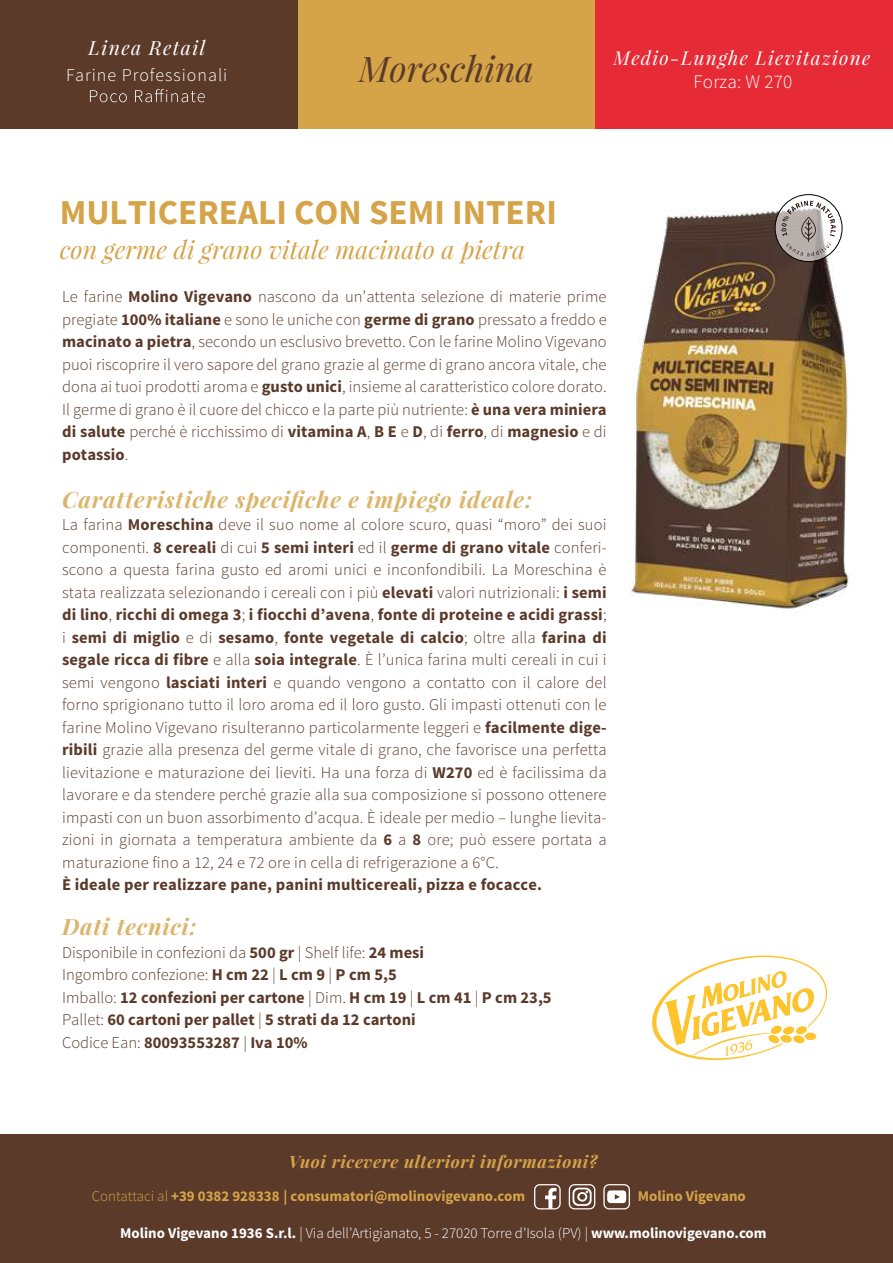
<style>
.page{position:relative;width:893px;height:1263px;background:#fff}
.page>*{position:absolute;margin:0;border:0;box-sizing:border-box;transform-origin:0 0}
.t1{font:italic 35.25px "Playfair Display";color:#5b3a2a}
.t2{font:700 34.95px "Source Sans Pro";color:#d5a449}
.t3{font:italic 25.05px "Playfair Display";color:#d5a449}
.t4{font:italic 700 22.5px "Playfair Display";letter-spacing:.04em;color:#dbb56b}
.t5{font:italic 19.5px "Playfair Display";letter-spacing:.07em;color:#fff}
.t6{font:italic 19.05px "Playfair Display";letter-spacing:.07em;color:#fff}
.t7{font:300 19.05px "Source Sans Pro";letter-spacing:.01em;color:#fff}
.t8{font:300 18px "Source Sans Pro";letter-spacing:.055em;color:#fff}
.t9{font:italic 700 17.1px "Playfair Display";letter-spacing:.04em;color:#d5a449}
.t10{font:300 16.5px/22.5px "Source Sans Pro";letter-spacing:.005em;color:#5b3a2a;text-align:justify}
.t11{font:700 16.5px/22.5px "Source Sans Pro";color:#5b3a2a}
.t12{font:700 14.85px "Source Sans Pro";color:#fff}
.t13{font:700 14.85px "Source Sans Pro";color:#d5a449}
.s1{font-weight:700}
.s2{font-weight:300}
</style>
<div class="page">
<img style="left:631px;top:194px;width:218px;height:415px">
<div style="left:0;top:1134px;width:893px;height:129px;background:#5b3a2a"></div>
<div style="left:0;top:0;width:298px;height:128px;background:#5b3a2a"></div>
<div style="left:298px;top:0;width:297px;height:128px;background:#d5a449"></div>
<div style="left:595px;top:0;width:298px;height:128px;background:#e62a36"></div>
<svg style="left:569px;top:1184px;width:26px;height:25px"></svg>
<svg style="left:603px;top:1184px;width:27px;height:25px"></svg>
<svg style="left:534px;top:1184px;width:27px;height:25px"></svg>
<svg style="left:652px;top:955px;width:176px;height:105px"></svg>
<svg style="left:90px;top:89px;width:115px;height:13px"></svg>
<svg style="left:775px;top:195px;width:67px;height:67px"></svg>
<div style="left:775px;top:194px;width:67px;height:68px;border:1px solid #000;border-radius:50%"></div>
<svg style="left:781px;top:201px;width:55px;height:55px"></svg>
<p class="t5" style="left:89px;top:35px;width:118px">Linea Retail</p>
<p class="t8" style="left:66px;top:64px;width:163px">Farine Professionali</p>
<h1 class="t1" style="left:359px;top:46px;width:177px">Moreschina</h1>
<h2 class="t2" style="left:60px;top:190px;width:499px">MULTICEREALI CON SEMI INTERI</h2>
<h3 class="t3" style="left:60px;top:232px;width:467px">con germe di grano vitale macinato a pietra</h3>
<p class="t6" style="left:613px;top:46px;width:259px">Medio-Lunghe Lievitazione</p>
<p class="t7" style="left:694px;top:70px;width:100px">Forza: W 270</p>
<p class="t10" style="left:62px;top:286px;width:546px">Le farine <span class="s1">Molino Vigevano</span> nascono da un’attenta selezione di materie prime pregiate <span class="s1">100% italiane</span> e sono le uniche con <span class="s1">germe di grano</span> pressato a freddo e <span class="s1">macinato a pietra</span>, secondo un esclusivo brevetto. Con le farine Molino Vigevano puoi riscoprire il vero sapore del grano grazie al germe di grano ancora vitale, che dona ai tuoi prodotti aroma e <span class="s1">gusto unici</span>, insieme al caratteristico colore dorato.<br>Il germe di grano è il cuore del chicco e la parte più nutriente: <span class="s1">è una vera miniera di salute</span> perché è ricchissimo di <span class="s1">vitamina A</span>, <span class="s1">B E</span> e <span class="s1">D</span>, di <span class="s1">ferro</span>, di <span class="s1">magnesio</span> e di <span class="s1">potassio</span>.</p>
<h3 class="t4" style="left:62px;top:484px;width:472px">Caratteristiche specifiche e impiego ideale:</h3>
<p class="t10" style="left:62px;top:514px;width:546px">La farina <span class="s1">Moreschina</span> deve il suo nome al colore scuro, quasi “moro” dei suoi componenti. <span class="s1">8 cereali</span> di cui <span class="s1">5 semi interi</span> ed il <span class="s1">germe di grano vitale</span> conferi&shy;scono a questa farina gusto ed aromi unici e inconfondibili. La Moreschina è stata realizzata selezionando i cereali con i più <span class="s1">elevati</span> valori nutrizionali: <span class="s1">i semi di lino</span>, <span class="s1">ricchi di omega 3</span>; <span class="s1">i fiocchi d’avena</span>, <span class="s1">fonte di proteine e acidi grassi</span>; i <span class="s1">semi di miglio</span> e di <span class="s1">sesamo</span>, <span class="s1">fonte vegetale di calcio</span>; oltre alla <span class="s1">farina di segale ricca di fibre</span> e alla <span class="s1">soia integrale</span>. È l’unica farina multi cereali in cui i semi vengono <span class="s1">lasciati interi</span> e quando vengono a contatto con il calore del forno sprigionano tutto il loro aroma ed il loro gusto. Gli impasti ottenuti con le farine Molino Vigevano risulteranno particolarmente leggeri e <span class="s1">facilmente dige&shy;ribili</span> grazie alla presenza del germe vitale di grano, che favorisce una perfetta lievitazione e maturazione dei lieviti. Ha una forza di <span class="s1">W270</span> ed è facilissima da lavorare e da stendere perché grazie alla sua composizione si possono ottenere impasti con un buon assorbimento d’acqua. È ideale per medio – lunghe lievita&shy;zioni in giornata a temperatura ambiente da <span class="s1">6</span> a <span class="s1">8</span> ore; può essere portata a maturazione fino a 12, 24 e 72 ore in cella di refrigerazione a 6°C.</p>
<p class="t11" style="left:62px;top:874px;width:481px">È ideale per realizzare pane, panini multicereali, pizza e focacce.</p>
<h3 class="t4" style="left:62px;top:911px;width:136px">Dati tecnici:</h3>
<p class="t11" style="left:62px;top:942px;width:491px"><span class="s2">Disponibile in confezioni da</span> 500 gr <span class="s2">| Shelf life:</span> 24 mesi<br><span class="s2">Ingombro confezione:</span> H cm 22 <span class="s2">|</span> L cm 9 <span class="s2">|</span> P cm 5,5<br><span class="s2">Imballo:</span> 12 confezioni per cartone <span class="s2">| Dim.</span> H cm 19 <span class="s2">|</span> L cm 41 <span class="s2">|</span> P cm 23,5<br><span class="s2">Pallet:</span> 60 cartoni per pallet <span class="s2">|</span> 5 strati da 12 cartoni<br><span class="s2">Codice Ean:</span> 80093553287 <span class="s2">|</span> Iva 10%</p>
<p class="t9" style="left:289px;top:1150px;width:310px">Vuoi ricevere ulteriori informazioni?</p>
<p class="t13" style="left:92px;top:1187px;width:435px"><span class="s2">Contattaci al</span> +39 0382 928338 | consumatori@molinovigevano.com</p>
<p class="t13" style="left:638px;top:1187px;width:109px">Molino Vigevano</p>
<p class="t12" style="left:120px;top:1224px;width:648px">Molino Vigevano 1936 S.r.l. <span class="s2">| Via dell’Artigianato, 5 - 27020 Torre d’Isola (PV) |</span> www.molinovigevano.com</p>
</div>
